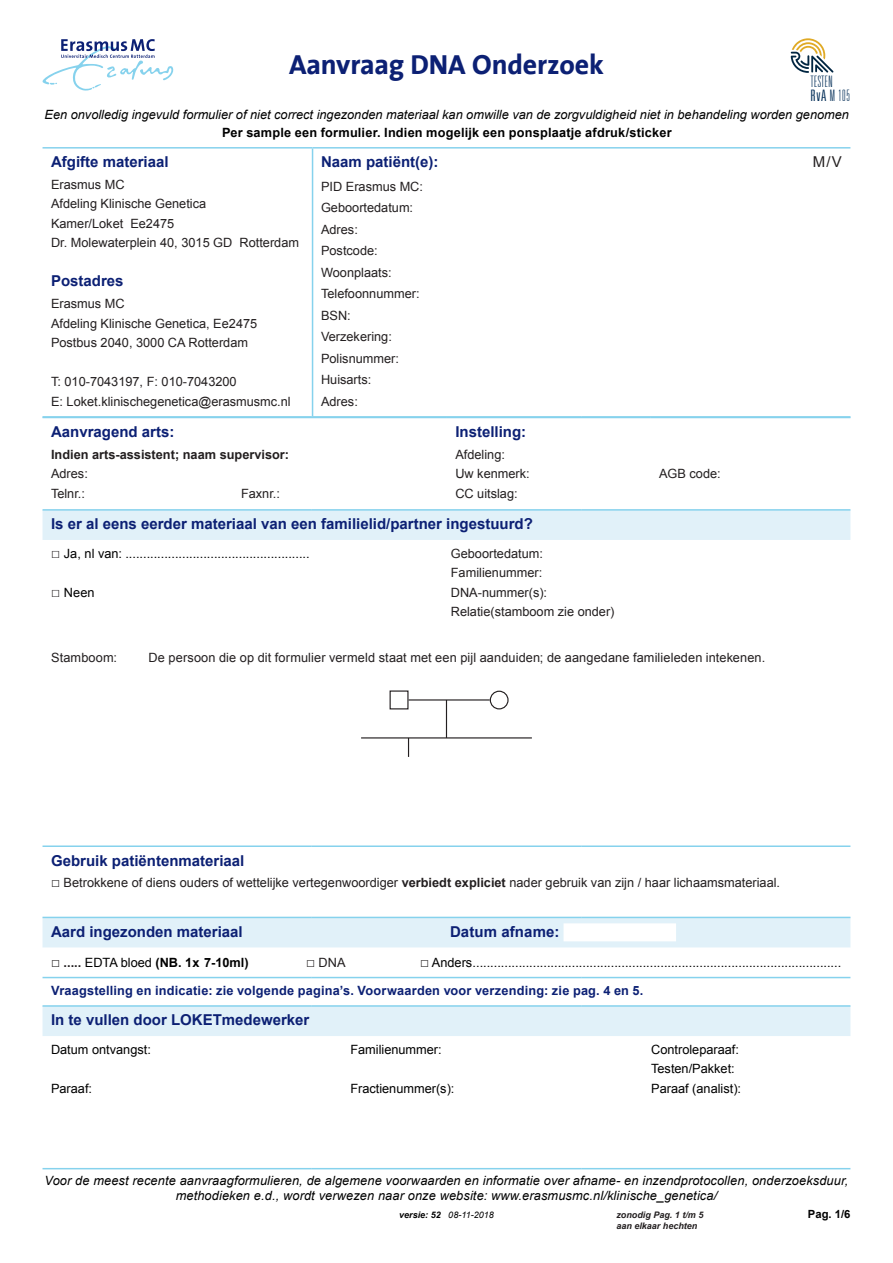
<style>
.page{position:relative;width:893px;height:1263px;background:#fff}
.page>*{position:absolute;margin:0;border:0;box-sizing:border-box;transform-origin:0 0}
.t1{font:700 27.9px "The Sans Office";letter-spacing:-.005em;color:#0c2074}
.t2{font:15.9px/13.4px "Univers LT Thin Ultra Condens";letter-spacing:.04em;color:#002c56}
.t3{font:700 15px "Arial";color:#0c2074}
.t4{font:15px "Arial";color:#231f20}
.t5{font:12.75px/19.5px "Arial";color:#231f20}
.t6{font:italic 12.75px/15.3px "Arial";letter-spacing:.01em;color:#000;text-align:center}
.t7{font:12.75px/19.5px "Arial";color:#000}
.t8{font:700 12.75px "Arial";letter-spacing:.015em;color:#000}
.t9{font:700 12.75px "Arial";letter-spacing:.015em;color:#0c2074}
.t10{font:700 12.75px "Arial";color:#231f20}
.t11{font:700 11.25px "Arial";color:#000}
.t12{font:italic 700 9px/10.8px "Arial";color:#231f20}
.t13{font:italic 9px "Arial";color:#000}
.s1{font-family:"Univers LT Light Ultra Conden"}
.s2{font-family:"Verdana";font-weight:700;font-size:15px;color:#231f20}
.s3{font-weight:700;font-size:15px}
.s4{font-weight:700}
.s5{font-size:15px;color:#231f20}
.s6{color:#231f20}
.s7{font-weight:400}
.s8{font-size:15px}
</style>
<div class="page">
<svg style="left:43px;top:39px;width:130px;height:52px"></svg>
<svg style="left:791px;top:38px;width:42px;height:35px"></svg>
<svg style="left:43px;top:511px;width:807px;height:525px"></svg>
<hr style="left:43px;top:1168px;width:269px;height:1px;background:#86d2ed">
<hr style="left:312px;top:1168px;width:269px;height:1px;background:#86d2ed">
<hr style="left:581px;top:1168px;width:269px;height:1px;background:#86d2ed">
<hr style="left:43px;top:509px;width:269px;height:2px;background:#86d2ed">
<hr style="left:312px;top:509px;width:269px;height:2px;background:#86d2ed">
<hr style="left:581px;top:509px;width:269px;height:2px;background:#86d2ed">
<hr style="left:43px;top:845px;width:269px;height:2px;background:#86d2ed">
<hr style="left:312px;top:845px;width:269px;height:2px;background:#86d2ed">
<hr style="left:581px;top:845px;width:269px;height:2px;background:#86d2ed">
<hr style="left:43px;top:977px;width:269px;height:1px;background:#86d2ed">
<hr style="left:312px;top:977px;width:269px;height:1px;background:#86d2ed">
<hr style="left:581px;top:977px;width:269px;height:1px;background:#86d2ed">
<hr style="left:43px;top:416px;width:269px;height:2px;background:#86d2ed">
<hr style="left:312px;top:416px;width:269px;height:2px;background:#86d2ed">
<hr style="left:581px;top:416px;width:269px;height:2px;background:#86d2ed">
<hr style="left:43px;top:917px;width:269px;height:1px;background:#86d2ed">
<hr style="left:312px;top:917px;width:269px;height:1px;background:#86d2ed">
<hr style="left:581px;top:917px;width:269px;height:1px;background:#86d2ed">
<hr style="left:43px;top:1005px;width:269px;height:2px;background:#86d2ed">
<hr style="left:312px;top:1005px;width:269px;height:2px;background:#86d2ed">
<hr style="left:581px;top:1005px;width:269px;height:2px;background:#86d2ed">
<hr style="left:43px;top:147px;width:270px;height:2px;background:#86d2ed">
<hr style="left:313px;top:147px;width:537px;height:2px;background:#86d2ed">
<hr style="left:312px;top:149px;width:1px;height:267px;background:#86d2ed">
<div style="left:490px;top:691px;width:19px;height:18px;border:1px solid #231f20;border-radius:50%"></div>
<hr style="left:409px;top:699px;width:81px;height:1px;background:#231f20">
<hr style="left:446px;top:700px;width:1px;height:38px;background:#231f20">
<hr style="left:361px;top:737px;width:171px;height:1px;background:#231f20">
<svg style="left:408px;top:738px;width:1px;height:19px"></svg>
<div style="left:563px;top:923px;width:113px;height:18px;background:#fff"></div>
<h1 class="t1" style="left:289px;top:50px;width:316px">Aanvraag DNA Onderzoek</h1>
<p class="t2" style="left:811px;top:75px;width:41px">TESTEN<br><span class="s1">RvA</span> M 105</p>
<p class="t6" style="left:45px;top:107px;width:806px">Een onvolledig ingevuld formulier of niet correct ingezonden materiaal kan omwille van de zorgvuldigheid niet in behandeling worden genomen</p>
<p class="t8" style="left:222px;top:124px;width:451px">Per sample een formulier. Indien mogelijk een ponsplaatje afdruk/sticker</p>
<p class="t3" style="left:51px;top:152px;width:119px">Afgifte materiaal</p>
<p class="t5" style="left:51px;top:175px;width:250px">Erasmus MC<br>Afdeling Klinische Genetica<br>Kamer/Loket Ee2475<br>Dr. Molewaterplein 40, 3015 GD Rotterdam</p>
<p class="t3" style="left:51px;top:271px;width:74px">Postadres</p>
<p class="t5" style="left:51px;top:294px;width:208px">Erasmus MC<br>Afdeling Klinische Genetica, Ee2475<br>Postbus 2040, 3000 CA Rotterdam</p>
<p class="t5" style="left:51px;top:372px;width:241px">T: 010-7043197, F: 010-7043200<br>E: Loket.klinischegenetica@erasmusmc.nl</p>
<p class="t3" style="left:321px;top:152px;width:119px">Naam patiënt(e):</p>
<p class="t4" style="left:813px;top:152px;width:31px">M/V</p>
<p class="t5" style="left:321px;top:176px;width:104px;line-height:21.5px">PID Erasmus MC:<br>Geboortedatum:<br>Adres:<br>Postcode:<br>Woonplaats:<br>Telefoonnummer:<br>BSN:<br>Verzekering:<br>Polisnummer:<br>Huisarts:<br>Adres:</p>
<p class="t3" style="left:51px;top:422px;width:125px">Aanvragend arts:</p>
<p class="t10" style="left:51px;top:446px;width:240px">Indien arts-assistent; naam supervisor:</p>
<p class="t5" style="left:51px;top:464px;width:38px">Adres:<br>Telnr.:</p>
<p class="t5" style="left:241px;top:483px;width:40px">Faxnr.:</p>
<p class="t3" style="left:455px;top:422px;width:72px">Instelling:</p>
<p class="t5" style="left:455px;top:444px;width:76px">Afdeling:<br>Uw kenmerk:<br>CC uitslag:</p>
<p class="t3" style="left:51px;top:514px;width:483px">Is er al eens eerder materiaal van een familielid/partner ingestuurd?</p>
<p class="t7" style="left:51px;top:544px;width:72px"><span class="s2">□</span> Ja, nl van:</p>
<p class="t7" style="left:51px;top:583px;width:45px"><span class="s2">□</span> Neen</p>
<p class="t5" style="left:451px;top:544px;width:165px">Geboortedatum:<br>Familienummer:<br>DNA-nummer(s):<br>Relatie(stamboom zie onder)</p>
<p class="t5" style="left:659px;top:464px;width:63px">AGB code:</p>
<p class="t5" style="left:51px;top:648px;width:68px">Stamboom:</p>
<p class="t5" style="left:149px;top:648px;width:618px">De persoon die op dit formulier vermeld staat met een pijl aanduiden; de aangedane familieleden intekenen.</p>
<p class="t3" style="left:51px;top:850px;width:195px">Gebruik patiëntenmateriaal</p>
<p class="t5" style="left:51px;top:873px;width:731px"><span class="s3">□</span> Betrokkene of diens ouders of wettelijke vertegenwoordiger <span class="s4">verbiedt expliciet</span> nader gebruik van zijn / haar lichaamsmateriaal.</p>
<p class="t3" style="left:51px;top:921px;width:193px">Aard ingezonden materiaal</p>
<p class="t3" style="left:450px;top:921px;width:111px">Datum afname:</p>
<p class="t8" style="left:51px;top:954px;width:199px"><span class="s5">□</span> <span class="s6">.....</span> <span class="s7">EDTA bloed</span> (NB. 1x 7-10ml)</p>
<p class="t5" style="left:306px;top:953px;width:41px"><span class="s8">□</span> DNA</p>
<p class="t7" style="left:420px;top:953px;width:54px"><span class="s5">□</span> Anders</p>
<p class="t9" style="left:51px;top:982px;width:594px">Vraagstelling en indicatie: zie volgende pagina’s. Voorwaarden voor verzending: zie pag. 4 en 5.</p>
<p class="t3" style="left:51px;top:1010px;width:260px">In te vullen door LOKETmedewerker</p>
<p class="t7" style="left:51px;top:1040px;width:101px">Datum ontvangst:</p>
<p class="t7" style="left:51px;top:1079px;width:43px">Paraaf:</p>
<p class="t7" style="left:651px;top:1040px;width:91px">Controleparaaf:<br>Testen/Pakket:<br>Paraaf (analist):</p>
<p class="t7" style="left:350px;top:1040px;width:93px">Familienummer:</p>
<p class="t7" style="left:350px;top:1079px;width:106px">Fractienummer(s):</p>
<p class="t6" style="left:45px;top:1172px;width:805px">Voor de meest recente aanvraagformulieren, de algemene voorwaarden en informatie over afname- en inzendprotocollen, onderzoeksduur, methodieken e.d., wordt verwezen naar onze website: www.erasmusmc.nl/klinische_genetica/</p>
<p class="t13" style="left:399px;top:1209px;width:96px"><span class="s4">versie: 52</span> 08-11-2018</p>
<p class="t11" style="left:808px;top:1206px;width:44px">Pag. 1/6</p>
<p class="t12" style="left:616px;top:1209px;width:89px">zonodig Pag. 1 t/m 5 aan elkaar hechten</p>
</div>
